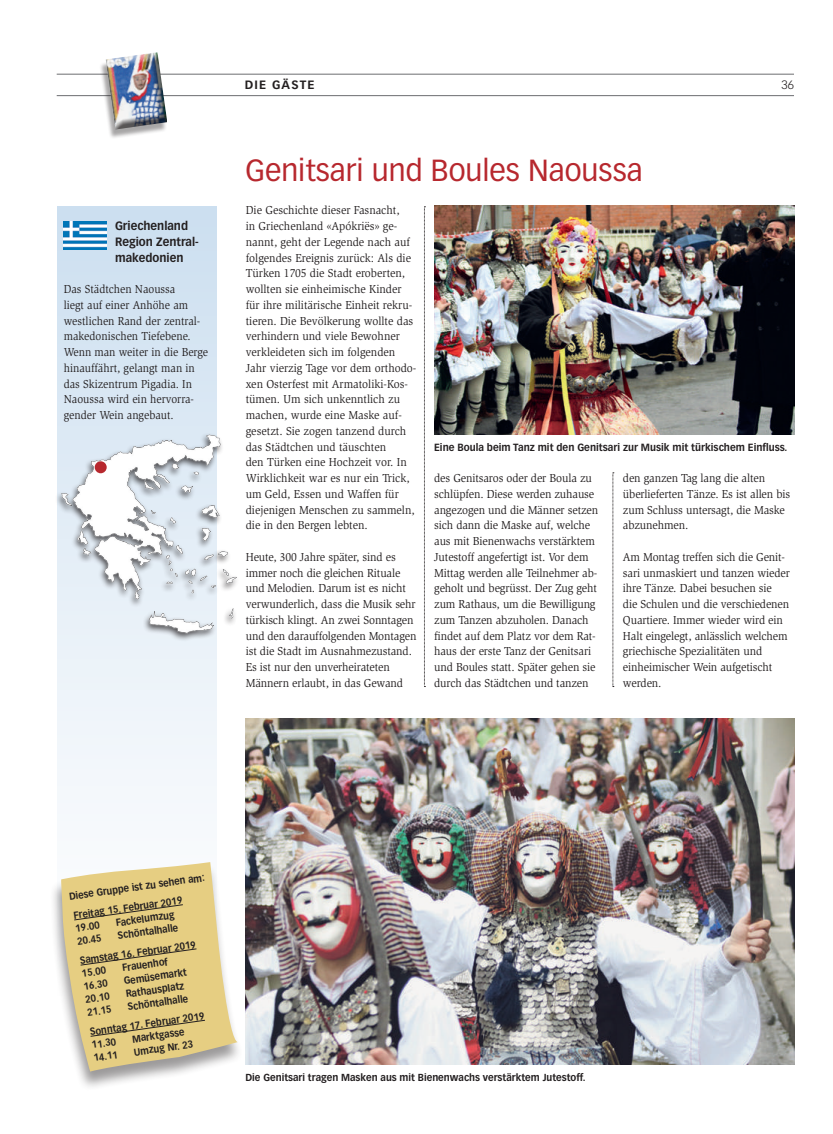
<style>
.page{position:relative;width:833px;height:1134px;background:#fff}
.page>*{position:absolute;margin:0;border:0;box-sizing:border-box;transform-origin:0 0}
.t1{font:30px "Vectora LH";color:#b7282e}
.t2{font:11.88px/15.8px "Slimbach";letter-spacing:-.01em;color:#231f20;scale:.94 1}
.t3{font:11.88px/15.8px "Slimbach";letter-spacing:-.01em;color:#231f20;scale:.92 1}
.t4{font:700 11.88px/15.8px "Vectora LH";color:#231f20;scale:.95 1}
.t5{font:700 11.88px "Vectora LH";letter-spacing:.1em;color:#231f20}
.t6{font:300 11.88px "Vectora LH";color:#231f20}
.t7{font:700 10.25px "Vectora LH";color:#231f20;scale:.95 1}
.t8{font:700 10px/19.4px "Vectora LH";color:#231f20;scale:.92 1}
.t9{font:700 10px "Vectora LH";color:#231f20;scale:.95 1}
</style>
<div class="page">
<hr style="left:57px;top:95px;width:737px;height:1px;background:#6c6d70">
<hr style="left:57px;top:74px;width:737px;height:1px;background:#6c6d70">
<div style="left:99px;top:55px;width:69px;height:84px;background:#231f20;opacity:.4"></div>
<img style="left:105px;top:52px;width:62px;height:78px">
<svg style="left:57px;top:206px;width:159px;height:597px"></svg>
<img style="left:434px;top:206px;width:360px;height:229px">
<img style="left:245px;top:718px;width:549px;height:347px">
<img style="left:57px;top:416px;width:180px;height:229px">
<div style="left:95px;top:461px;width:12px;height:12px;background:#b7282e;border-radius:50%"></div>
<img style="left:64px;top:221px;width:42px;height:28px">
<svg style="left:424px;top:206px;width:1px;height:481px"></svg>
<svg style="left:612px;top:472px;width:2px;height:215px"></svg>
<div style="left:49px;top:863px;width:195px;height:228px;background:#231f20;opacity:.45"></div>
<svg style="left:61px;top:862px;width:177px;height:209px;background:#e4d197"></svg>
<p class="t4" style="left:115px;top:218px;width:90px">Griechenland<br>Region Zentral&shy;makedonien</p>
<p class="t3" style="left:64px;top:281px;width:158px">Das Städtchen Naoussa<br>liegt auf einer Anhöhe am westlichen Rand der zentral&shy;makedonischen Tiefebene.<br>Wenn man weiter in die Berge hinauffährt, gelangt man in das Skizentrum Pigadia. In<br>Naoussa wird ein hervorra&shy;gender Wein angebaut.</p>
<p class="t5" style="left:245px;top:78px;width:71px">DIE GÄSTE</p>
<p class="t6" style="left:781px;top:78px;width:14px">36</p>
<h1 class="t1" style="left:245px;top:153px;width:398px">Genitsari und Boules Naoussa</h1>
<p class="t2" style="left:246px;top:202px;width:183px">Die Geschichte dieser Fasnacht,<br>in Griechenland «Apókriës» ge&shy;nannt, geht der Legende nach auf folgendes Ereignis zurück: Als die<br>Türken 1705 die Stadt eroberten, wollten sie einheimische Kinder für ihre militärische Einheit rekru&shy;tieren. Die Bevölkerung wollte das verhindern und viele Bewohner verkleideten sich im folgenden<br>Jahr vierzig Tage vor dem orthodo&shy;xen Osterfest mit Armatoliki-Kos&shy;tümen. Um sich unkenntlich zu machen, wurde eine Maske auf&shy;gesetzt. Sie zogen tanzend durch das Städtchen und täuschten<br>den Türken eine Hochzeit vor. In<br>Wirklichkeit war es nur ein Trick, um Geld, Essen und Waffen für diejenigen Menschen zu sammeln, die in den Bergen lebten.</p>
<p class="t2" style="left:246px;top:549px;width:183px">Heute, 300 Jahre später, sind es immer noch die gleichen Rituale und Melodien. Darum ist es nicht verwunderlich, dass die Musik sehr türkisch klingt. An zwei Sonntagen und den darauffolgenden Montagen ist die Stadt im Ausnahmezustand.<br>Es ist nur den unverheirateten<br>Männern erlaubt, in das Gewand</p>
<p class="t7" style="left:434px;top:441px;width:373px">Eine Boula beim Tanz mit den Genitsari zur Musik mit türkischem Einfluss.</p>
<p class="t2" style="left:434px;top:470px;width:176px">des Genitsaros oder der Boula zu schlüpfen. Diese werden zuhause angezogen und die Männer setzen sich dann die Maske auf, welche aus mit Bienenwachs verstärktem<br>Jutestoff angefertigt ist. Vor dem<br>Mittag werden alle Teilnehmer ab&shy;geholt und begrüsst. Der Zug geht zum Rathaus, um die Bewilligung zum Tanzen abzuholen. Danach findet auf dem Platz vor dem Rat&shy;haus der erste Tanz der Genitsari und Boules statt. Später gehen sie durch das Städtchen und tanzen</p>
<p class="t2" style="left:623px;top:470px;width:179px">den ganzen Tag lang die alten überlieferten Tänze. Es ist allen bis zum Schluss untersagt, die Maske abzunehmen.</p>
<p class="t2" style="left:623px;top:549px;width:179px">Am Montag treffen sich die Genit&shy;sari unmaskiert und tanzen wieder ihre Tänze. Dabei besuchen sie<br>die Schulen und die verschiedenen<br>Quartiere. Immer wieder wird ein<br>Halt eingelegt, anlässlich welchem griechische Spezialitäten und einheimischer Wein aufgetischt werden.</p>
<p class="t8" style="left:68px;top:887px;width:150px;rotate:-8deg">Diese Gruppe ist zu sehen am:<br>Freitag 15. Februar 2019</p>
<p class="t8" style="left:74px;top:919px;width:28px;rotate:-8deg">19.00</p>
<p class="t8" style="left:115px;top:913px;width:66px;rotate:-8deg">Fackelumzug</p>
<p class="t8" style="left:76px;top:932px;width:129px;text-indent:41px;rotate:-8deg">Schöntalhalle<br>Samstag 16. Februar 2019</p>
<p class="t8" style="left:80px;top:964px;width:28px;rotate:-8deg">15.00</p>
<p class="t8" style="left:76px;top:932px;width:28px;rotate:-8deg">20.45</p>
<p class="t8" style="left:121px;top:958px;width:52px;rotate:-8deg">Frauenhof</p>
<p class="t8" style="left:123px;top:971px;width:70px;rotate:-8deg">Gemüsemarkt</p>
<p class="t8" style="left:82px;top:977px;width:28px;rotate:-8deg">16.30</p>
<p class="t8" style="left:125px;top:984px;width:65px;rotate:-8deg">Rathausplatz</p>
<p class="t8" style="left:84px;top:990px;width:28px;rotate:-8deg">20.10</p>
<p class="t8" style="left:86px;top:1003px;width:127px;text-indent:41px;rotate:-8deg">Schöntalhalle<br>Sonntag 17. Februar 2019</p>
<p class="t8" style="left:90px;top:1035px;width:28px;rotate:-8deg">11.30</p>
<p class="t8" style="left:86px;top:1003px;width:28px;rotate:-8deg">21.15</p>
<p class="t8" style="left:131px;top:1029px;width:59px;rotate:-8deg">Marktgasse</p>
<p class="t8" style="left:133px;top:1042px;width:66px;rotate:-8deg">Umzug Nr. 23</p>
<p class="t8" style="left:92px;top:1048px;width:28px;rotate:-8deg">14.11</p>
<p class="t9" style="left:245px;top:1071px;width:359px">Die Genitsari tragen Masken aus mit Bienenwachs verstärktem Jutestoff.</p>
</div>
